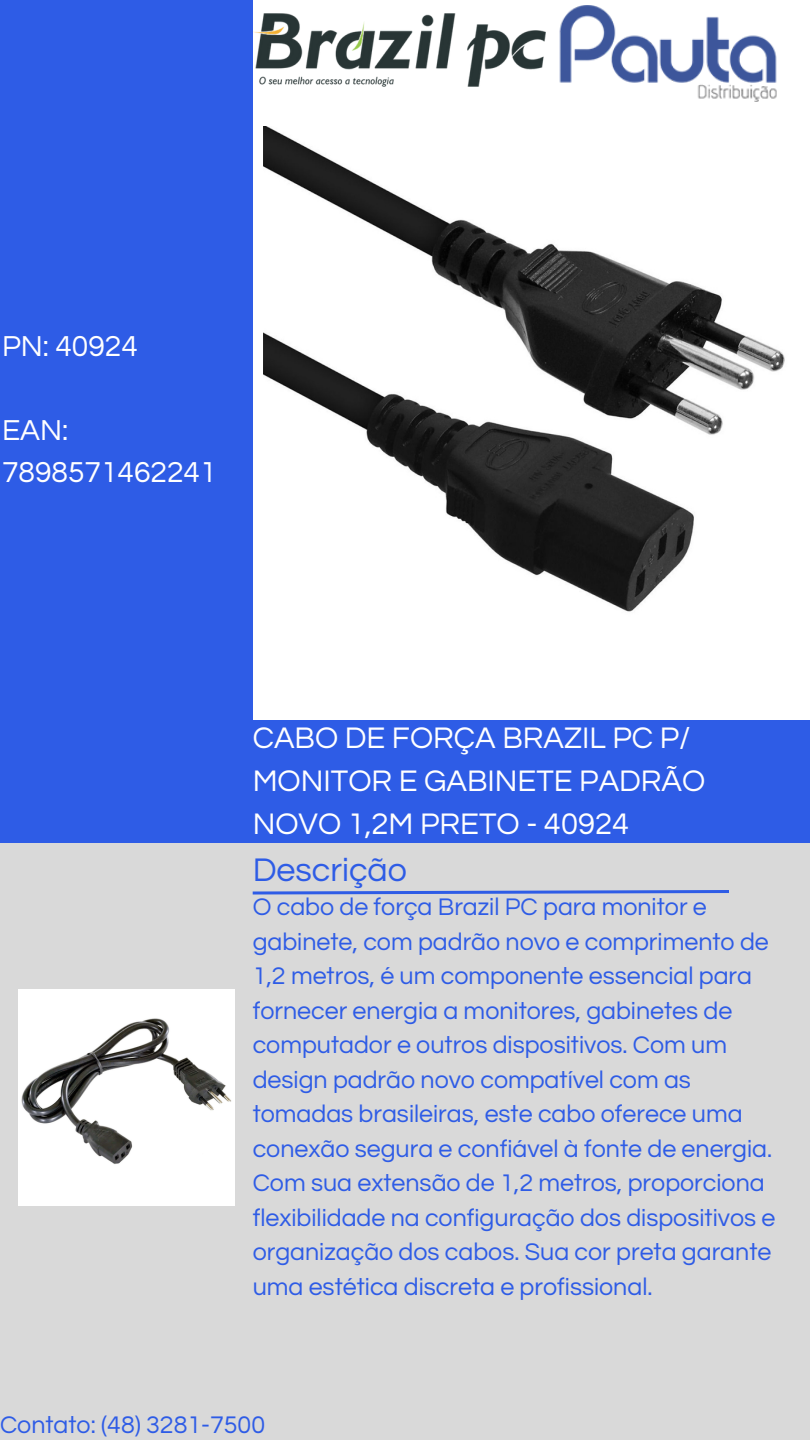
<style>
.page{position:relative;width:810px;height:1440px;background:#fff}
.page>*{position:absolute;margin:0;border:0;box-sizing:border-box;transform-origin:0 0}
.t1{font:34px "Questrial";color:#2e5ce6}
.t2{font:30.9px/43px "Questrial";color:#fff}
.t3{font:30px/42px "Questrial";color:#fff}
.t4{font:25px/34.5px "Questrial";color:#2e5ce6}
</style>
<div class="page">
<div style="left:0;top:837px;width:810px;height:603px;background:#d9d9d9"></div>
<div style="left:0;top:0;width:253px;height:843px;background:#2e5ce6"></div>
<div style="left:253px;top:720px;width:557px;height:123px;background:#2e5ce6"></div>
<img style="left:545px;top:5px;width:232px;height:96px">
<svg style="left:252px;top:890px;width:477px;height:5px"></svg>
<img style="left:253px;top:13px;width:292px;height:74px">
<img style="left:264px;top:126px;width:521px;height:486px">
<img style="left:18px;top:989px;width:217px;height:217px">
<p class="t3" style="left:2px;top:326px;width:137px">PN: 40924</p>
<p class="t3" style="left:2px;top:410px;width:216px">EAN:<br>7898571462241</p>
<p class="t2" style="left:253px;top:717px;width:454px">CABO DE FORÇA BRAZIL PC P/<br>MONITOR E GABINETE PADRÃO<br>NOVO 1,2M PRETO - 40924</p>
<p class="t1" style="left:253px;top:854px;width:156px">Descrição</p>
<p class="t4" style="left:253px;top:890px;width:524px">O cabo de força Brazil PC para monitor e gabinete, com padrão novo e comprimento de 1,2 metros, é um componente essencial para fornecer energia a monitores, gabinetes de computador e outros dispositivos. Com um design padrão novo compatível com as tomadas brasileiras, este cabo oferece uma conexão segura e confiável à fonte de energia.<br>Com sua extensão de 1,2 metros, proporciona flexibilidade na configuração dos dispositivos e organização dos cabos. Sua cor preta garante uma estética discreta e profissional.</p>
<p class="t4" style="left:0;top:1408px;width:267px">Contato: (48) 3281-7500</p>
</div>
